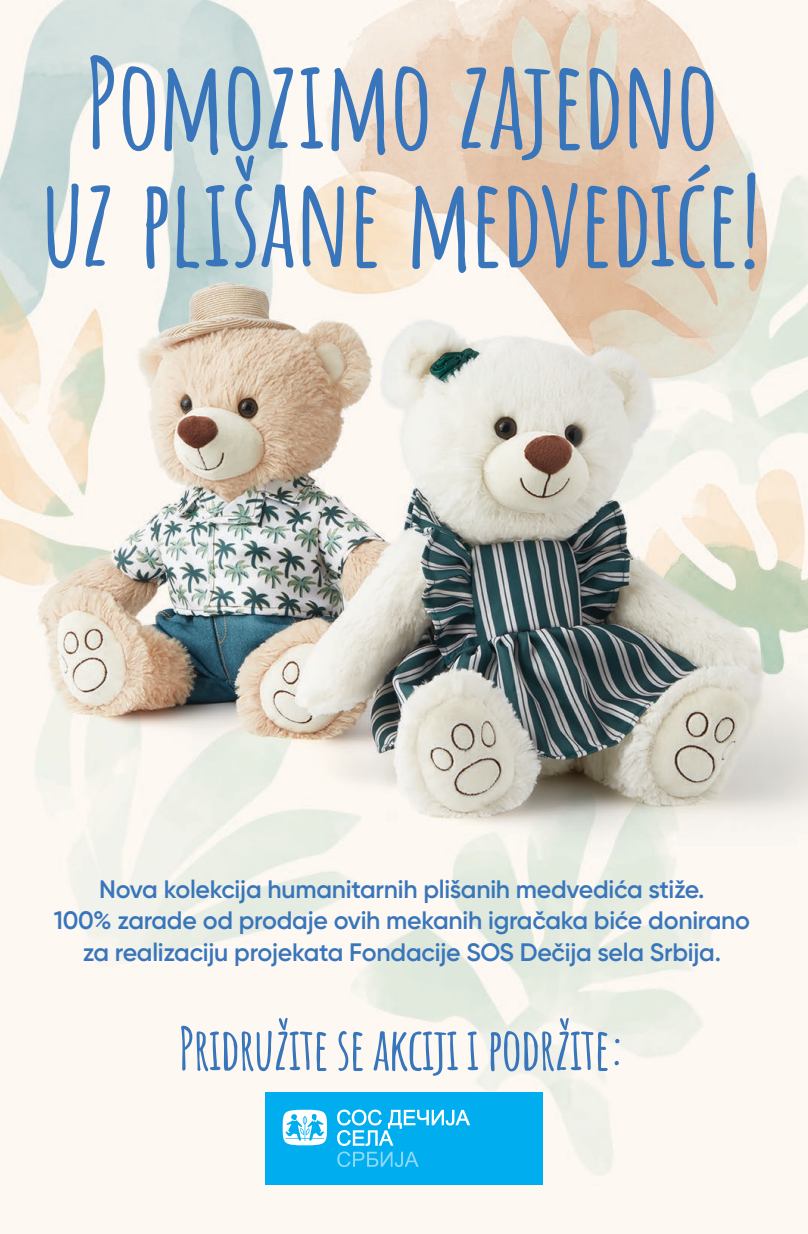
<style>
.page{position:relative;width:808px;height:1234px;background:#fff}
.page>*{position:absolute;margin:0;border:0;box-sizing:border-box;transform-origin:0 0}
.t1{font:700 122.4px/117.8px "Amatic SC";letter-spacing:-.03em;color:#3975ba;text-align:center}
.t2{font:700 58.2px "Amatic SC";letter-spacing:-.03em;color:#3975ba}
.t3{font:600 25.2px/31.5px "Gilroy";letter-spacing:-.01em;color:#3975ba;text-align:center}
</style>
<div class="page">
<img style="left:0;top:0;width:808px;height:1233px">
<img style="left:0;top:266px;width:808px;height:202px">
<div style="left:265px;top:1092px;width:278px;height:92px;background:#00aeef"></div>
<svg style="left:283px;top:1109px;width:44px;height:36px"></svg>
<svg style="left:337px;top:1109px;width:133px;height:36px"></svg>
<svg style="left:337px;top:1151px;width:82px;height:15px"></svg>
<h1 class="t1" style="left:41px;top:36px;width:723px">Pomozimo zajedno uz plišane medvediće!</h1>
<p class="t3" style="left:54px;top:872px;width:698px">Nova kolekcija humanitarnih plišanih medvedića stiže.<br>100% zarade od prodaje ovih mekanih igračaka biće donirano za realizaciju projekata Fondacije SOS Dečija sela Srbija.</p>
<h2 class="t2" style="left:178px;top:1003px;width:449px">Pridružite se akciji i podržite:</h2>
</div>
